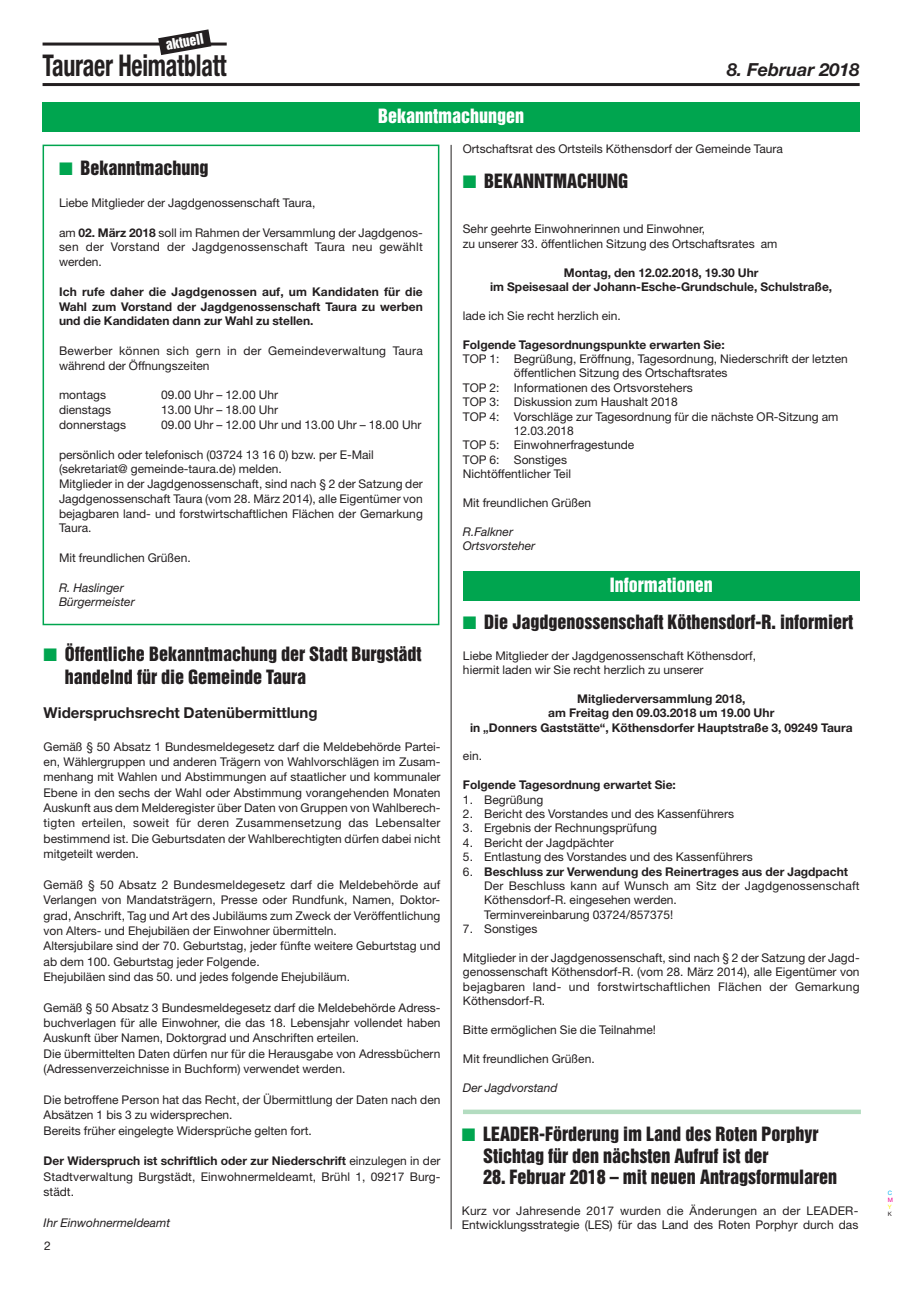
<style>
.page{position:relative;width:915px;height:1293px;background:#fff}
.page>*{position:absolute;margin:0;border:0;box-sizing:border-box;transform-origin:0 0}
.t1{font:700 condensed 30px "Helvetica Neue";letter-spacing:-.01em;color:#231f20;scale:.8 1}
.t2{font:18px/23.2px "Helvetica Inserat";color:#231f20}
.t3{font:18px "Helvetica Inserat";color:#fff}
.t4{font:italic 700 18px "Helvetica Neue";color:#231f20}
.t5{font:700 15px "Helvetica Neue";color:#231f20}
.t6{font:13.5px "Helvetica Inserat";color:#fff}
.t7{font:12px/15.3px "Helvetica Neue";color:#231f20}
.t8{font:700 12px/14.4px "Helvetica Neue";color:#231f20;text-align:center}
.t9{font:italic 12px/14.9px "Helvetica Neue";color:#231f20}
.t10{font:12px/14.9px "Helvetica Neue";letter-spacing:.02em;color:#231f20}
.t11{font:6px "Helvetica Neue";color:#00aeef}
.t12{font:6px "Helvetica Neue";color:#ed028c}
.t13{font:6px "Helvetica Neue";color:#fff101}
.t14{font:6px "Helvetica Neue";color:#231f20}
.s1{color:#00a54f}
.s2{font-weight:700}
</style>
<div class="page">
<hr style="left:43px;top:83px;width:816px;height:3px;background:#231f20">
<hr style="left:43px;top:43px;width:184px;height:3px;background:#231f20">
<svg style="left:158px;top:29px;width:53px;height:26px"></svg>
<div style="left:43px;top:145px;width:396px;height:480px;border:2px solid #00a54f"></div>
<div style="left:43px;top:102px;width:816px;height:30px;background:#00a54f"></div>
<hr style="left:450px;top:145px;width:1px;height:1084px;background:#231f20">
<div style="left:463px;top:571px;width:396px;height:29px;background:#00a54f"></div>
<div style="left:463px;top:1109px;width:397px;height:5px;background:#b3dcc0"></div>
<p class="t6" style="left:165px;top:40px;width:40px;rotate:-10deg">aktuell</p>
<h1 class="t1" style="left:43px;top:54px;width:231px">Tauraer Heimatblatt</h1>
<h2 class="t4" style="left:727px;top:63px;width:134px">8. Februar 2018</h2>
<h2 class="t3" style="left:378px;top:109px;width:148px">Bekanntmachungen</h2>
<h2 class="t2" style="left:59px;top:158px;width:151px"><span class="s1">■</span> Bekanntmachung</h2>
<p class="t7" style="left:59px;top:196px;width:258px">Liebe Mitglieder der Jagdgenossenschaft Taura,</p>
<p class="t7" style="left:59px;top:226px;width:365px;line-height:14.9px;text-align:justify">am <span class="s2">02. März 2018</span> soll im Rahmen der Versammlung der Jagdgenos&shy;sen der Vorstand der Jagdgenossenschaft Taura neu gewählt werden.</p>
<p class="t8" style="left:59px;top:285px;width:365px;line-height:14.9px;text-align:justify">Ich rufe daher die Jagdgenossen auf, um Kandidaten für die Wahl zum Vorstand der Jagdgenossenschaft Taura zu werben und die Kandidaten dann zur Wahl zu stellen.</p>
<p class="t10" style="left:59px;top:344px;width:365px">Bewerber können sich gern in der Gemeindeverwaltung Taura während der Öffnungszeiten</p>
<p class="t7" style="left:59px;top:388px;width:48px">montags</p>
<p class="t7" style="left:161px;top:388px;width:118px">09.00 Uhr – 12.00 Uhr</p>
<p class="t7" style="left:59px;top:403px;width:54px">dienstags</p>
<p class="t7" style="left:161px;top:403px;width:118px">13.00 Uhr – 18.00 Uhr</p>
<p class="t7" style="left:59px;top:418px;width:68px">donnerstags</p>
<p class="t7" style="left:161px;top:418px;width:261px">09.00 Uhr – 12.00 Uhr und 13.00 Uhr – 18.00 Uhr</p>
<p class="t7" style="left:59px;top:448px;width:365px;line-height:14.9px">persönlich oder telefonisch (03724 13 16 0) bzw. per E-Mail (sekretariat@ gemeinde-taura.de) melden.<br>Mitglieder in der Jagdgenossenschaft, sind nach § 2 der Satzung der Jagdgenossenschaft Taura (vom 28. März 2014), alle Eigentümer von bejagbaren land- und forstwirtschaftlichen Flächen der Gemarkung Taura.</p>
<p class="t7" style="left:59px;top:551px;width:133px">Mit freundlichen Grüßen.</p>
<p class="t9" style="left:59px;top:581px;width:77px">R. Haslinger<br>Bürgermeister</p>
<h2 class="t2" style="left:65px;top:643px;width:358px;text-indent:-21px"><span class="s1">■</span> Öffentliche Bekanntmachung der Stadt Burgstädt handelnd für die Gemeinde Taura</h2>
<p class="t5" style="left:44px;top:707px;width:275px">Widerspruchsrecht Datenübermittlung</p>
<p class="t7" style="left:44px;top:740px;width:398px;text-align:justify">Gemäß § 50 Absatz 1 Bundesmeldegesetz darf die Meldebehörde Partei&shy;en, Wählergruppen und anderen Trägern von Wahlvorschlägen im Zusam&shy;menhang mit Wahlen und Abstimmungen auf staatlicher und kommunaler Ebene in den sechs der Wahl oder Abstimmung vorangehenden Monaten Auskunft aus dem Melderegister über Daten von Gruppen von Wahlberech&shy;tigten erteilen, soweit für deren Zusammensetzung das Lebensalter bestimmend ist. Die Geburtsdaten der Wahlberechtigten dürfen dabei nicht mitgeteilt werden.</p>
<p class="t7" style="left:44px;top:878px;width:398px">Gemäß § 50 Absatz 2 Bundesmeldegesetz darf die Meldebehörde auf Verlangen von Mandatsträgern, Presse oder Rundfunk, Namen, Doktor&shy;grad, Anschrift, Tag und Art des Jubiläums zum Zweck der Veröffentlichung von Alters- und Ehejubiläen der Einwohner übermitteln.<br>Altersjubilare sind der 70. Geburtstag, jeder fünfte weitere Geburtstag und ab dem 100. Geburtstag jeder Folgende.<br>Ehejubiläen sind das 50. und jedes folgende Ehejubiläum.</p>
<p class="t7" style="left:44px;top:1001px;width:398px">Gemäß § 50 Absatz 3 Bundesmeldegesetz darf die Meldebehörde Adress&shy;buchverlagen für alle Einwohner, die das 18. Lebensjahr vollendet haben Auskunft über Namen, Doktorgrad und Anschriften erteilen.<br>Die übermittelten Daten dürfen nur für die Herausgabe von Adressbüchern (Adressenverzeichnisse in Buchform) verwendet werden.</p>
<p class="t7" style="left:44px;top:1093px;width:398px">Die betroffene Person hat das Recht, der Übermittlung der Daten nach den<br>Absätzen 1 bis 3 zu widersprechen.<br>Bereits früher eingelegte Widersprüche gelten fort.</p>
<p class="t7" style="left:44px;top:1154px;width:398px;text-align:justify"><span class="s2">Der Widerspruch ist schriftlich oder zur Niederschrift</span> einzulegen in der Stadtverwaltung Burgstädt, Einwohnermeldeamt, Brühl 1, 09217 Burg&shy;städt.</p>
<p class="t9" style="left:44px;top:1216px;width:128px">Ihr Einwohnermeldeamt</p>
<p class="t7" style="left:44px;top:1239px;width:8px">2</p>
<p class="t7" style="left:462px;top:143px;width:321px">Ortschaftsrat des Ortsteils Köthensdorf der Gemeinde Taura</p>
<h2 class="t2" style="left:462px;top:170px;width:167px"><span class="s1">■</span> BEKANNTMACHUNG</h2>
<p class="t7" style="left:462px;top:223px;width:316px;line-height:14.4px">Sehr geehrte Einwohnerinnen und Einwohner,<br>zu unserer 33. öffentlichen Sitzung des Ortschaftsrates am</p>
<p class="t8" style="left:490px;top:266px;width:343px">Montag, den 12.02.2018, 19.30 Uhr<br>im Speisesaal der Johann-Esche-Grundschule, Schulstraße,</p>
<p class="t7" style="left:462px;top:309px;width:159px">lade ich Sie recht herzlich ein.</p>
<p class="t8" style="left:462px;top:338px;width:263px">Folgende Tagesordnungspunkte erwarten Sie:</p>
<p class="t7" style="left:462px;top:352px;width:386px">TOP 1: Begrüßung, Eröffnung, Tagesordnung, Niederschrift der letzten</p>
<p class="t7" style="left:513px;top:367px;width:215px">öffentlichen Sitzung des Ortschaftsrates</p>
<p class="t7" style="left:462px;top:381px;width:231px">TOP 2: Informationen des Ortsvorstehers</p>
<p class="t7" style="left:462px;top:395px;width:216px">TOP 3: Diskussion zum Haushalt 2018</p>
<p class="t7" style="left:462px;top:410px;width:377px">TOP 4: Vorschläge zur Tagesordnung für die nächste OR-Sitzung am</p>
<p class="t7" style="left:513px;top:424px;width:62px">12.03.2018</p>
<p class="t7" style="left:462px;top:439px;width:173px">TOP 5: Einwohnerfragestunde</p>
<p class="t7" style="left:462px;top:453px;width:106px">TOP 6: Sonstiges</p>
<p class="t7" style="left:462px;top:467px;width:110px">Nichtöffentlicher Teil</p>
<p class="t7" style="left:462px;top:496px;width:130px">Mit freundlichen Grüßen</p>
<p class="t9" style="left:462px;top:525px;width:74px;line-height:14.4px">R.Falkner<br>Ortsvorsteher</p>
<h2 class="t3" style="left:609px;top:577px;width:105px">Informationen</h2>
<h2 class="t2" style="left:463px;top:611px;width:391px"><span class="s1">■</span> Die Jagdgenossenschaft Köthensdorf-R. informiert</h2>
<p class="t7" style="left:463px;top:649px;width:294px;line-height:14.4px">Liebe Mitglieder der Jagdgenossenschaft Köthensdorf, hiermit laden wir Sie recht herzlich zu unserer</p>
<p class="t8" style="left:470px;top:692px;width:384px">Mitgliederversammlung 2018,<br>am Freitag den 09.03.2018 um 19.00 Uhr<br>in „Donners Gaststätte“, Köthensdorfer Hauptstraße 3, 09249 Taura</p>
<p class="t7" style="left:463px;top:749px;width:21px">ein.</p>
<p class="t8" style="left:463px;top:779px;width:214px">Folgende Tagesordnung erwartet Sie:</p>
<p class="t7" style="left:463px;top:793px;width:82px">1. Begrüßung</p>
<p class="t7" style="left:463px;top:807px;width:272px">2. Bericht des Vorstandes und des Kassenführers</p>
<p class="t7" style="left:463px;top:821px;width:195px">3. Ergebnis der Rechnungsprüfung</p>
<p class="t7" style="left:463px;top:836px;width:152px">4. Bericht der Jagdpächter</p>
<p class="t7" style="left:463px;top:850px;width:291px">5. Entlastung des Vorstandes und des Kassenführers</p>
<p class="t7" style="left:484px;top:865px;width:377px;line-height:14.4px;text-indent:-21px">6. <span class="s2">Beschluss zur Verwendung des Reinertrages aus der Jagdpacht </span>Der Beschluss kann auf Wunsch am Sitz der Jagdgenossenschaft Köthensdorf-R. eingesehen werden.<br>Terminvereinbarung 03724/857375!</p>
<p class="t7" style="left:463px;top:922px;width:76px">7. Sonstiges</p>
<p class="t7" style="left:463px;top:952px;width:398px;line-height:14.4px;text-align:justify">Mitglieder in der Jagdgenossenschaft, sind nach § 2 der Satzung der Jagd&shy;genossenschaft Köthensdorf-R. (vom 28. März 2014), alle Eigentümer von bejagbaren land- und forstwirtschaftlichen Flächen der Gemarkung Köthensdorf-R.</p>
<p class="t7" style="left:463px;top:1023px;width:194px">Bitte ermöglichen Sie die Teilnahme!</p>
<p class="t7" style="left:463px;top:1052px;width:133px">Mit freundlichen Grüßen.</p>
<p class="t9" style="left:463px;top:1081px;width:96px">Der Jagdvorstand</p>
<h2 class="t2" style="left:483px;top:1123px;width:337px;line-height:22.4px;text-indent:-21px"><span class="s1">■</span> LEADER-Förderung im Land des Roten Porphyr<br>Stichtag für den nächsten Aufruf ist der</h2>
<h2 class="t2" style="left:483px;top:1166px;width:355px">28. Februar 2018 – mit neuen Antragsformularen</h2>
<p class="t7" style="left:461px;top:1204px;width:398px;line-height:14.4px">Kurz vor Jahresende 2017 wurden die Änderungen an der LEADER-<br>Entwicklungsstrategie (LES) für das Land des Roten Porphyr durch das</p>
<p class="t11" style="left:887px;top:1190px;width:6px">C</p>
<p class="t12" style="left:887px;top:1197px;width:7px">M</p>
<p class="t13" style="left:887px;top:1204px;width:5px">Y</p>
<p class="t14" style="left:887px;top:1211px;width:6px">K</p>
</div>
